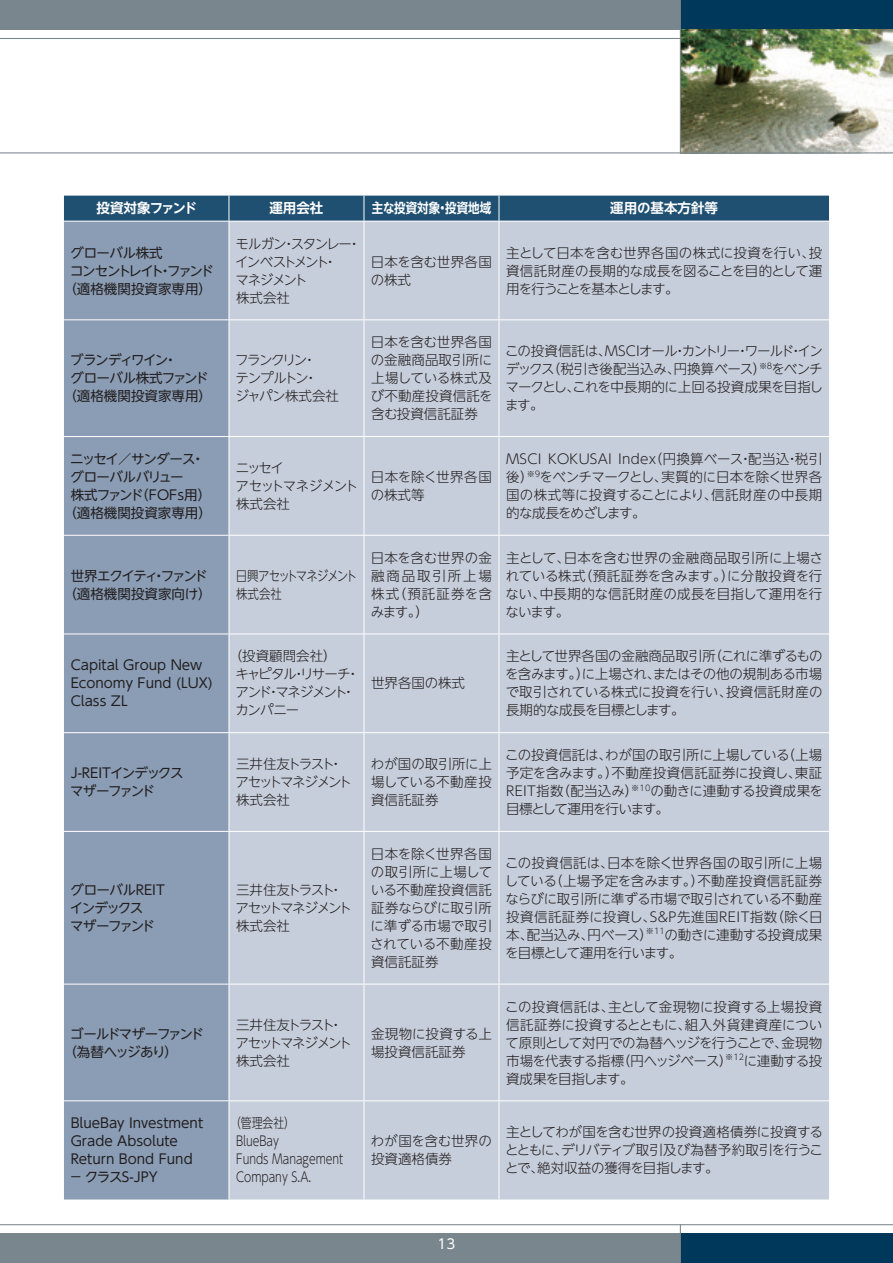
<style>
.page{position:relative;width:893px;height:1263px;background:#fff}
.page>*{position:absolute;margin:0;border:0;box-sizing:border-box;transform-origin:0 0}
.t1{font:300 13.5px/18px "UD Shin Go NT Pro";letter-spacing:-.015em;color:#231f20;text-align:justify}
.t2{font:13.5px/18px "UD Shin Go NT Pro";letter-spacing:-.005em;color:#231f20}
.t3{font:300 13.5px/18px "UD Shin Go NT Pro";letter-spacing:-.095em;color:#231f20}
.t4{font:300 13.5px/18px "UD Shin Go NT Pro";letter-spacing:-.1em;color:#231f20}
.t5{font:300 13.5px/18px "UD Shin Go NT Pro";letter-spacing:-.015em;color:#231f20;scale:.8 1}
.t6{font:300 13.5px/18px "UD Shin Go NT Pro";letter-spacing:-.09em;color:#231f20}
.t7{font:13.5px/18px "UD Shin Go NT Pro";letter-spacing:-.06em;color:#231f20}
.t8{font:13.5px "UD Shin Go NT Pro";letter-spacing:-.05em;color:#231f20}
.t9{font:13.5px/18px "UD Shin Go NT Pro";letter-spacing:-.1em;color:#231f20}
.t10{font:13.5px/18px "UD Shin Go NT Pro";letter-spacing:-.095em;color:#231f20}
.t11{font:300 13.5px/18px "UD Shin Go NT Pro";letter-spacing:-.09em;color:#231f20;scale:.85 1}
.t12{font:13.5px "UD Shin Go NT Pro";letter-spacing:-.17em;color:#231f20}
.t13{font:13.5px "UD Shin Go NT Pro";letter-spacing:-.19em;color:#231f20}
.t14{font:700 13.5px "UD Shin Go NT Pro De";color:#fff}
.t15{font:700 13.5px "UD Shin Go NT Pro De";color:#fff;scale:.85 1}
.t16{font:13.5px "UD Shin Go NT Pro";letter-spacing:-.085em;color:#231f20}
.t17{font:13.5px "UD Shin Go NT Pro";letter-spacing:-.11em;color:#231f20}
.t18{font:700 13.5px "UD Shin Go NT Pro De";letter-spacing:-.055em;color:#fff}
.t19{font:13.5px "UD Shin Go NT Pro";letter-spacing:-.03em;color:#231f20}
.t20{font:13.5px "UD Shin Go NT Pro";color:#fff}
</style>
<div class="page">
<hr style="left:0;top:38px;width:893px;height:1px;background:#7a868d">
<div style="left:0;top:0;width:680px;height:30px;background:#7a868d"></div>
<div style="left:0;top:1233px;width:680px;height:30px;background:#7a868d"></div>
<hr style="left:0;top:1224px;width:893px;height:1px;background:#7a868d">
<div style="left:680px;top:0;width:213px;height:30px;background:#00385c"></div>
<div style="left:680px;top:1233px;width:213px;height:30px;background:#00385c"></div>
<hr style="left:680px;top:1224px;width:1px;height:39px;background:#7a868d">
<img style="left:681px;top:30px;width:212px;height:122px">
<hr style="left:0;top:152px;width:893px;height:1px;background:#7a868d">
<hr style="left:680px;top:0;width:1px;height:153px;background:#7a868d">
<div style="left:64px;top:222px;width:165px;height:977px;background:#8b9db5"></div>
<div style="left:230px;top:222px;width:599px;height:977px;background:#c7cedb"></div>
<hr style="left:499px;top:221px;width:1px;height:98px;background:#fff">
<hr style="left:364px;top:221px;width:1px;height:98px;background:#fff">
<hr style="left:64px;top:984px;width:165px;height:1px;background:#fff">
<hr style="left:229px;top:984px;width:135px;height:1px;background:#fff">
<hr style="left:364px;top:984px;width:135px;height:1px;background:#fff">
<hr style="left:364px;top:984px;width:1px;height:116px;background:#fff">
<hr style="left:499px;top:984px;width:330px;height:1px;background:#fff">
<hr style="left:499px;top:984px;width:1px;height:116px;background:#fff">
<hr style="left:64px;top:1100px;width:165px;height:1px;background:#fff">
<hr style="left:229px;top:1100px;width:135px;height:1px;background:#fff">
<hr style="left:364px;top:1100px;width:135px;height:1px;background:#fff">
<hr style="left:364px;top:1101px;width:1px;height:98px;background:#fff">
<hr style="left:499px;top:1100px;width:330px;height:1px;background:#fff">
<hr style="left:499px;top:1101px;width:1px;height:98px;background:#fff">
<div style="left:64px;top:196px;width:765px;height:25px;background:#1f5072"></div>
<hr style="left:364px;top:320px;width:1px;height:116px;background:#fff">
<hr style="left:499px;top:320px;width:1px;height:116px;background:#fff">
<hr style="left:64px;top:436px;width:165px;height:1px;background:#fff">
<hr style="left:229px;top:436px;width:135px;height:1px;background:#fff">
<hr style="left:364px;top:436px;width:135px;height:1px;background:#fff">
<hr style="left:364px;top:437px;width:1px;height:98px;background:#fff">
<hr style="left:499px;top:436px;width:330px;height:1px;background:#fff">
<hr style="left:499px;top:437px;width:1px;height:98px;background:#fff">
<hr style="left:64px;top:535px;width:165px;height:1px;background:#fff">
<hr style="left:229px;top:535px;width:135px;height:1px;background:#fff">
<hr style="left:364px;top:535px;width:135px;height:1px;background:#fff">
<hr style="left:364px;top:536px;width:1px;height:98px;background:#fff">
<hr style="left:499px;top:535px;width:330px;height:1px;background:#fff">
<hr style="left:499px;top:536px;width:1px;height:98px;background:#fff">
<hr style="left:64px;top:634px;width:165px;height:1px;background:#fff">
<hr style="left:229px;top:634px;width:135px;height:1px;background:#fff">
<hr style="left:364px;top:634px;width:135px;height:1px;background:#fff">
<hr style="left:364px;top:634px;width:1px;height:98px;background:#fff">
<hr style="left:499px;top:634px;width:330px;height:1px;background:#fff">
<hr style="left:499px;top:634px;width:1px;height:98px;background:#fff">
<hr style="left:64px;top:732px;width:165px;height:1px;background:#fff">
<hr style="left:229px;top:732px;width:135px;height:1px;background:#fff">
<hr style="left:364px;top:732px;width:135px;height:1px;background:#fff">
<hr style="left:364px;top:733px;width:1px;height:98px;background:#fff">
<hr style="left:499px;top:732px;width:330px;height:1px;background:#fff">
<hr style="left:499px;top:733px;width:1px;height:98px;background:#fff">
<hr style="left:64px;top:831px;width:165px;height:1px;background:#fff">
<hr style="left:229px;top:831px;width:135px;height:1px;background:#fff">
<hr style="left:364px;top:831px;width:135px;height:1px;background:#fff">
<hr style="left:364px;top:832px;width:1px;height:152px;background:#fff">
<hr style="left:499px;top:831px;width:330px;height:1px;background:#fff">
<hr style="left:499px;top:832px;width:1px;height:152px;background:#fff">
<hr style="left:64px;top:319px;width:165px;height:1px;background:#fff">
<hr style="left:229px;top:319px;width:135px;height:1px;background:#fff">
<hr style="left:364px;top:319px;width:135px;height:1px;background:#fff">
<hr style="left:499px;top:319px;width:330px;height:1px;background:#fff">
<p class="t18" style="left:97px;top:197px;width:102px">投資対象ファンド</p>
<p class="t14" style="left:269px;top:197px;width:55px">運用会社</p>
<p class="t15" style="left:372px;top:197px;width:142px">主な投資対象・投資地域</p>
<p class="t14" style="left:610px;top:197px;width:109px">運用の基本方針等</p>
<p class="t19" style="left:71px;top:242px;width:94px">グローバル株式</p>
<p class="t12" style="left:70px;top:260px;width:145px">コンセントレイト・ファンド</p>
<p class="t2" style="left:63px;top:279px;width:150px">（適格機関投資家専用）</p>
<p class="t3" style="left:235px;top:234px;width:127px">モルガン・スタンレー・インベストメント・<br>マネジメント<br>株式会社</p>
<p class="t1" style="left:371px;top:252px;width:123px">日本を含む世界各国の株式</p>
<p class="t1" style="left:506px;top:243px;width:318px">主として日本を含む世界各国の株式に投資を行い、投資信託財産の長期的な成長を図ることを目的として運用を行うことを基本とします。</p>
<p class="t17" style="left:70px;top:349px;width:109px">ブランディワイン・</p>
<p class="t8" style="left:71px;top:367px;width:140px">グローバル株式ファンド</p>
<p class="t2" style="left:63px;top:387px;width:150px">（適格機関投資家専用）</p>
<p class="t16" style="left:70px;top:448px;width:136px">ニッセイ／サンダース・</p>
<p class="t8" style="left:71px;top:466px;width:115px">グローバルバリュー</p>
<p class="t13" style="left:71px;top:484px;width:142px">株式ファンド（ＦＯＦｓ用）</p>
<p class="t2" style="left:63px;top:503px;width:150px">（適格機関投資家専用）</p>
<p class="t4" style="left:235px;top:351px;width:105px">フランクリン・<br>テンプルトン・<br>ジャパン株式会社</p>
<p class="t1" style="left:371px;top:333px;width:123px">日本を含む世界各国の金融商品取引所に上場している株式及び不動産投資信託を含む投資信託証券</p>
<p class="t1" style="left:505px;top:342px;width:320px">この投資信託は、MSCIオール・カントリー・ワールド・インデックス（税引き後配当込み、円換算ベース）<sup>※８</sup>をベンチマークとし、これを中長期的に上回る投資成果を目指します。</p>
<p class="t4" style="left:236px;top:458px;width:124px">ニッセイ<br>アセットマネジメント株式会社</p>
<p class="t1" style="left:371px;top:467px;width:123px">日本を除く世界各国の株式等</p>
<p class="t1" style="left:506px;top:449px;width:318px">MSCI KOKUSAI Index（円換算ベース・配当込・税引後）<sup>※９</sup>をベンチマークとし、実質的に日本を除く世界各国の株式等に投資することにより、信託財産の中長期的な成長をめざします。</p>
<p class="t2" style="left:63px;top:566px;width:150px;text-align:center">世界エクイティ・ファンド（適格機関投資家向け）</p>
<p class="t11" style="left:236px;top:566px;width:144px">日興アセットマネジメント株式会社</p>
<p class="t2" style="left:71px;top:656px;width:143px">Capital Group New<br>Economy Fund (LUX)<br>Class ZL</p>
<p class="t6" style="left:235px;top:647px;width:126px;text-indent:-7px">（投資顧問会社）<br>キャピタル・リサーチ・アンド・マネジメント・カンパニー</p>
<p class="t1" style="left:371px;top:548px;width:123px">日本を含む世界の金融商品取引所上場株式（預託証券を含みます。）</p>
<p class="t1" style="left:506px;top:548px;width:319px">主として、日本を含む世界の金融商品取引所に上場されている株式（預託証券を含みます。）に分散投資を行ない、中長期的な信託財産の成長を目指して運用を行ないます。</p>
<p class="t1" style="left:371px;top:674px;width:96px">世界各国の株式</p>
<p class="t1" style="left:505px;top:647px;width:319px">主として世界各国の金融商品取引所（これに準ずるものを含みます。）に上場され、またはその他の規制ある市場で取引されている株式に投資を行い、投資信託財産の長期的な成長を目標とします。</p>
<p class="t10" style="left:70px;top:763px;width:115px">J-REITインデックスマザーファンド</p>
<p class="t3" style="left:236px;top:754px;width:118px">三井住友トラスト・アセットマネジメント株式会社</p>
<p class="t1" style="left:371px;top:754px;width:122px">わが国の取引所に上場している不動産投資信託証券</p>
<p class="t1" style="left:505px;top:745px;width:319px">この投資信託は、わが国の取引所に上場している（上場予定を含みます。）不動産投資信託証券に投資し、東証REIT指数（配当込み）<sup>※10</sup>の動きに連動する投資成果を目標として運用を行います。</p>
<p class="t7" style="left:70px;top:880px;width:96px">グローバルREITインデックス<br>マザーファンド</p>
<p class="t3" style="left:236px;top:880px;width:118px">三井住友トラスト・アセットマネジメント株式会社</p>
<p class="t1" style="left:370px;top:844px;width:124px">日本を除く世界各国の取引所に上場している不動産投資信託証券ならびに取引所に準ずる市場で取引されている不動産投資信託証券</p>
<p class="t1" style="left:505px;top:853px;width:319px">この投資信託は、日本を除く世界各国の取引所に上場している（上場予定を含みます。）不動産投資信託証券ならびに取引所に準ずる市場で取引されている不動産投資信託証券に投資し、S&amp;P先進国REIT指数（除く日本、配当込み、円ベース）<sup>※11</sup>の動きに連動する投資成果を目標として運用を行います。</p>
<p class="t9" style="left:63px;top:1024px;width:142px;text-indent:7px">ゴールドマザーファンド（為替ヘッジあり）</p>
<p class="t3" style="left:236px;top:1015px;width:118px">三井住友トラスト・アセットマネジメント株式会社</p>
<p class="t1" style="left:371px;top:1024px;width:122px">金現物に投資する上場投資信託証券</p>
<p class="t1" style="left:505px;top:997px;width:319px">この投資信託は、主として金現物に投資する上場投資信託証券に投資するとともに、組入外貨建資産について原則として対円での為替ヘッジを行うことで、金現物市場を代表する指標（円ヘッジベース）<sup>※12</sup>に連動する投資成果を目指します。</p>
<p class="t2" style="left:69px;top:1114px;width:136px">BlueBay Investment<br>Grade Absolute<br>Return Bond Fund－ クラスS-JPY</p>
<p class="t5" style="left:236px;top:1114px;width:136px;text-indent:-6px">（管理会社）<br>BlueBay<br>Funds Management<br>Company S.A.</p>
<p class="t1" style="left:371px;top:1132px;width:123px">わが国を含む世界の投資適格債券</p>
<p class="t1" style="left:505px;top:1123px;width:320px">主としてわが国を含む世界の投資適格債券に投資するとともに、デリバティブ取引及び為替予約取引を行うことで、絶対収益の獲得を目指します。</p>
<p class="t20" style="left:438px;top:1233px;width:19px">13</p>
</div>
